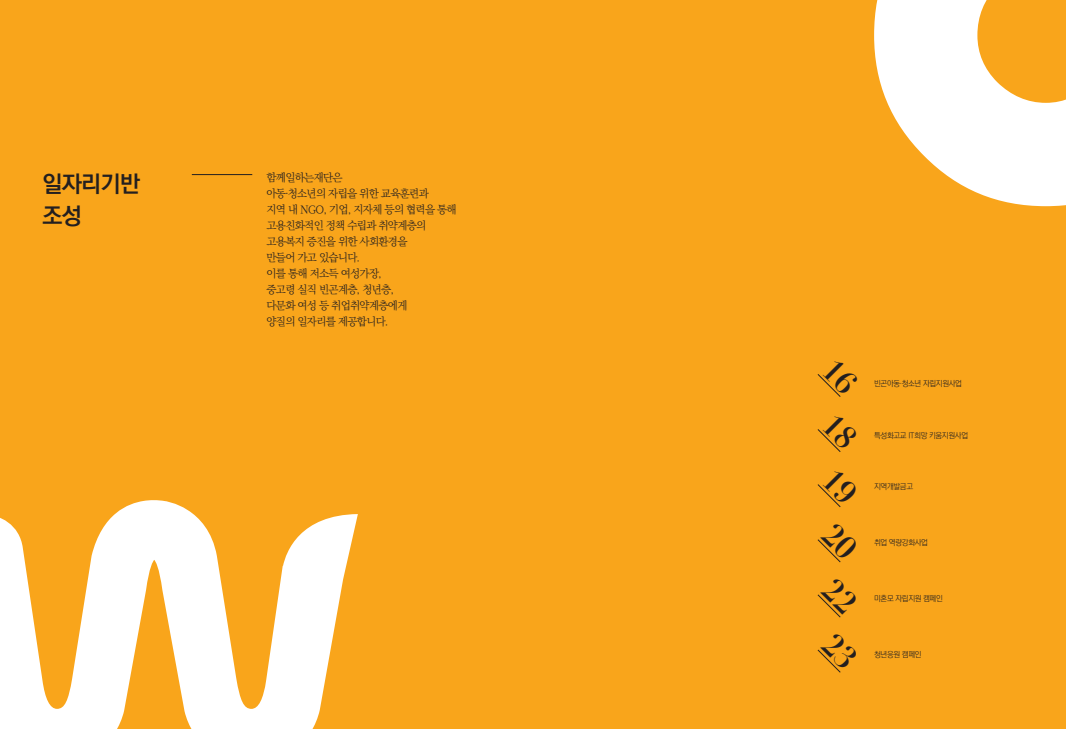
<style>
.page{position:relative;width:1066px;height:729px;background:#f9a51b}
.page>*{position:absolute;margin:0;border:0;box-sizing:border-box;transform-origin:0 0}
.t1{font:700 23px/32px "Ko Pub Dotum";letter-spacing:-.03em;color:#231f20}
.t2{font:300 11px/16px "Ko Pub Batang";letter-spacing:-.06em;color:#231f20}
.t3{font:300 8px "Ko Pub Dotum";letter-spacing:-.04em;color:#231f20}
</style>
<div class="page">
<svg style="left:0;top:500px;width:358px;height:229px;fill:#fff"></svg>
<svg style="left:874px;top:0;width:192px;height:206px;fill:#fff"></svg>
<hr style="left:192px;top:174px;width:60px;height:1px;background:#231f20">
<svg style="left:817px;top:374px;width:24px;height:23px"></svg>
<svg style="left:817px;top:429px;width:24px;height:23px"></svg>
<svg style="left:817px;top:484px;width:24px;height:24px"></svg>
<svg style="left:817px;top:539px;width:24px;height:24px"></svg>
<svg style="left:817px;top:594px;width:24px;height:24px"></svg>
<svg style="left:817px;top:649px;width:24px;height:24px"></svg>
<h1 class="t1" style="left:43px;top:168px;width:99px">일자리기반 조성</h1>
<p class="t2" style="left:266px;top:170px;width:192px">함께일하는재단은<br>아동·청소년의 자립을 위한 교육훈련과<br>지역 내 NGO, 기업, 지자체 등의 협력을 통해 고용친화적인 정책 수립과 취약계층의 고용복지 증진을 위한 사회환경을<br>만들어 가고 있습니다.<br>이를 통해 저소득 여성가장,<br>중고령 실직 빈곤계층, 청년층,<br>다문화 여성 등 취업취약계층에게<br>양질의 일자리를 제공합니다.</p>
<p class="t3" style="left:874px;top:380px;width:89px">빈곤아동·청소년 자립지원사업</p>
<p class="t3" style="left:874px;top:431px;width:96px">특성화고교 IT희망 키움지원사업</p>
<p class="t3" style="left:874px;top:482px;width:41px">지역개발금고</p>
<p class="t3" style="left:874px;top:538px;width:55px">취업 역량강화사업</p>
<p class="t3" style="left:874px;top:594px;width:70px">미혼모 자립지원 캠페인</p>
<p class="t3" style="left:874px;top:650px;width:49px">청년응원 캠페인</p>
</div>
